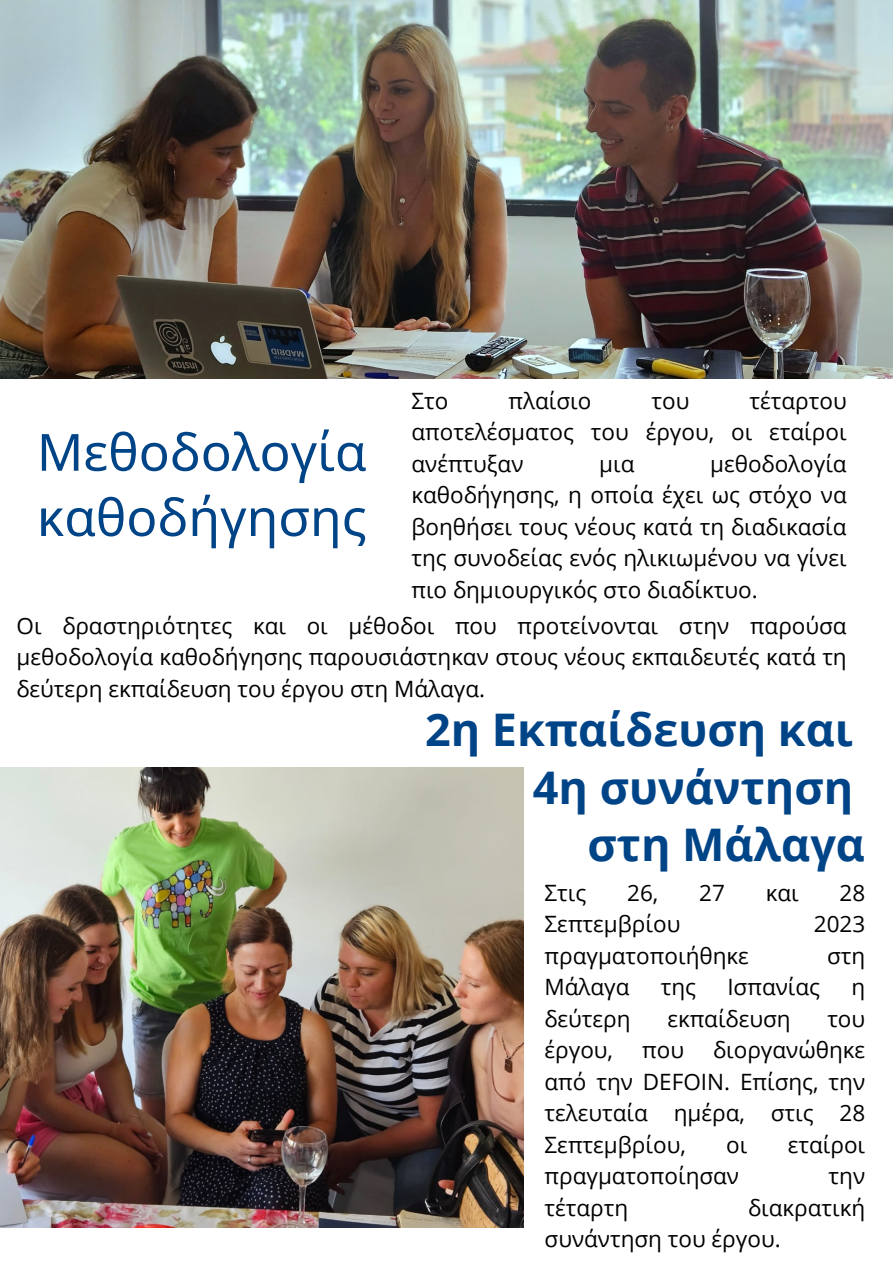
<style>
.page{position:relative;width:893px;height:1264px;background:#fff}
.page>*{position:absolute;margin:0;border:0;box-sizing:border-box;transform-origin:0 0}
.t1{font:51.3px/65.2px "Noto Sans";color:#048}
.t2{font:700 45px "Open Sans";color:#048}
.t3{font:22.5px/31.5px "Open Sans";color:#000;text-align:justify}
</style>
<div class="page">
<img style="left:0;top:0;width:892px;height:379px">
<img style="left:0;top:767px;width:523px;height:460px">
<p class="t3" style="left:411px;top:384px;width:38px">Στο</p>
<p class="t3" style="left:508px;top:384px;width:84px">πλαίσιο</p>
<p class="t3" style="left:651px;top:384px;width:39px">του</p>
<p class="t3" style="left:411px;top:384px;width:436px;text-indent:338px">τέταρτου αποτελέσματος του έργου, οι εταίροι ανέπτυξαν</p>
<p class="t1" style="left:37px;top:418px;width:331px">Μεθοδολογία καθοδήγησης</p>
<p class="t3" style="left:411px;top:447px;width:437px;text-indent:298px">μεθοδολογία καθοδήγησης, η οποία έχει ως στόχο να βοηθήσει τους νέους κατά τη διαδικασία της συνοδείας ενός ηλικιωμένου να γίνει πιο δημιουργικός στο διαδίκτυο.</p>
<p class="t3" style="left:17px;top:609px;width:831px">Οι δραστηριότητες και οι μέθοδοι που προτείνονται στην παρούσα μεθοδολογία καθοδήγησης παρουσιάστηκαν στους νέους εκπαιδευτές κατά τη δεύτερη εκπαίδευση του έργου στη Μάλαγα.</p>
<p class="t3" style="left:599px;top:447px;width:37px">μια</p>
<p class="t2" style="left:425px;top:698px;width:429px">2η Εκπαίδευση και</p>
<p class="t2" style="left:533px;top:755px;width:322px">4η συνάντηση</p>
<p class="t2" style="left:587px;top:813px;width:279px">στη Μάλαγα</p>
<p class="t3" style="left:544px;top:876px;width:43px">Στις</p>
<p class="t3" style="left:627px;top:876px;width:33px">26,</p>
<p class="t3" style="left:699px;top:876px;width:27px">27</p>
<p class="t3" style="left:765px;top:876px;width:34px">και</p>
<p class="t3" style="left:839px;top:876px;width:27px">28</p>
<p class="t3" style="left:544px;top:908px;width:137px">Σεπτεμβρίου</p>
<p class="t3" style="left:813px;top:908px;width:53px">2023</p>
<p class="t3" style="left:544px;top:939px;width:206px">πραγματοποιήθηκε</p>
<p class="t3" style="left:827px;top:939px;width:40px">στη</p>
<p class="t3" style="left:544px;top:970px;width:86px">Μάλαγα</p>
<p class="t3" style="left:660px;top:970px;width:37px">της</p>
<p class="t3" style="left:727px;top:970px;width:94px">Ισπανίας</p>
<p class="t3" style="left:851px;top:970px;width:15px">η</p>
<p class="t3" style="left:544px;top:1002px;width:88px">δεύτερη</p>
<p class="t3" style="left:667px;top:1002px;width:125px">εκπαίδευση</p>
<p class="t3" style="left:827px;top:1002px;width:39px">του</p>
<p class="t3" style="left:544px;top:1033px;width:70px">έργου,</p>
<p class="t3" style="left:642px;top:1033px;width:43px">που</p>
<p class="t3" style="left:544px;top:1033px;width:322px;text-indent:168px">διοργανώθηκε από την DEFOIN. Επίσης, την τελευταία ημέρα, στις 28<br>Σεπτεμβρίου,</p>
<p class="t3" style="left:726px;top:1128px;width:23px">οι</p>
<p class="t3" style="left:787px;top:1128px;width:79px">εταίροι</p>
<p class="t3" style="left:544px;top:1159px;width:196px">πραγματοποίησαν</p>
<p class="t3" style="left:828px;top:1159px;width:38px">την</p>
<p class="t3" style="left:544px;top:1191px;width:85px">τέταρτη</p>
<p class="t3" style="left:544px;top:1191px;width:322px;text-indent:203px">διακρατική συνάντηση του έργου.</p>
</div>
